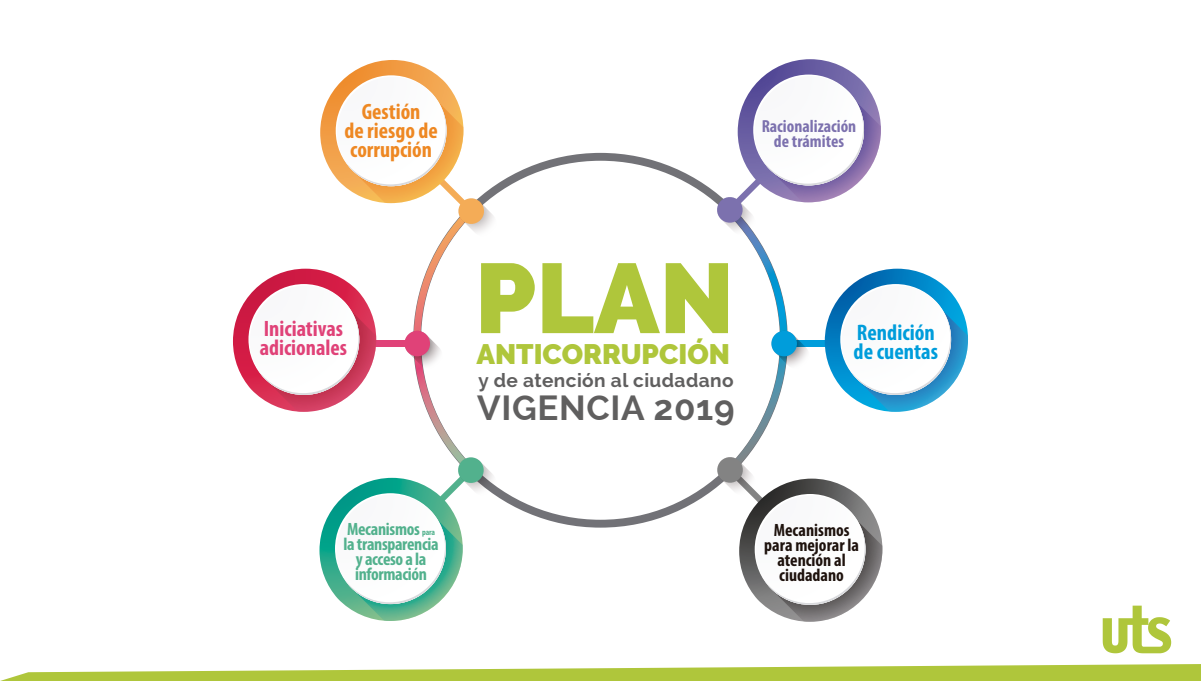
<style>
.page{position:relative;width:1201px;height:681px;background:#fff}
.page>*{position:absolute;margin:0;border:0;box-sizing:border-box;transform-origin:0 0}
.t1{font:900 98.4px "Raleway";color:#afc63b}
.t2{font:700 34.9px "Raleway";letter-spacing:.02em;color:#605f5f}
.t3{font:900 28px "Raleway";color:#afc63b}
.t4{font:700 condensed 22.6px/19px "Myriad Pro";color:#009ddb}
.t5{font:700 condensed 22.3px/18.8px "Myriad Pro";color:#ee8823;text-align:center}
.t6{font:700 condensed 22.3px/18.8px "Myriad Pro";color:#e04278}
.t7{font:700 19.1px "Raleway";letter-spacing:.02em;color:#605f5f}
.t8{font:700 condensed 17.8px/15px "Myriad Pro";letter-spacing:-.02em;color:#52b18d;text-align:center}
.t9{font:700 condensed 17.8px/15px "Myriad Pro";color:#1e120d;text-align:center}
.t10{font:700 condensed 17.5px/14.7px "Myriad Pro";color:#7c71ae;text-align:center}
.s1{font-size:8.5px}
</style>
<div class="page">
<svg style="left:3px;top:664px;width:1197px;height:16px"></svg>
<svg style="left:1102px;top:605px;width:69px;height:48px"></svg>
<svg style="left:497px;top:153px;width:219px;height:374px"></svg>
<svg style="left:716px;top:59px;width:252px;height:562px"></svg>
<svg style="left:233px;top:60px;width:264px;height:560px"></svg>
<p class="t5" style="left:344px;top:102px;width:95px">Gestión<br>de riesgo de corrupción</p>
<p class="t10" style="left:761px;top:118px;width:96px">Racionalización de trámites</p>
<p class="t6" style="left:260px;top:319px;width:89px">Iniciativas adicionales</p>
<h1 class="t1" style="left:475px;top:241px;width:260px">PLAN</h1>
<h3 class="t3" style="left:476px;top:337px;width:255px">ANTICORRUPCIÓN</h3>
<p class="t7" style="left:478px;top:369px;width:257px">y de atención al ciudadano</p>
<h2 class="t2" style="left:477px;top:388px;width:259px">VIGENCIA 2019</h2>
<p class="t4" style="left:853px;top:322px;width:86px">Rendición de cuentas</p>
<p class="t8" style="left:343px;top:520px;width:96px">Mecanismos <span class="s1">para </span>la transparencia y acceso a la información</p>
<p class="t9" style="left:764px;top:522px;width:96px">Mecanismos para mejorar la atención al ciudadano</p>
</div>
